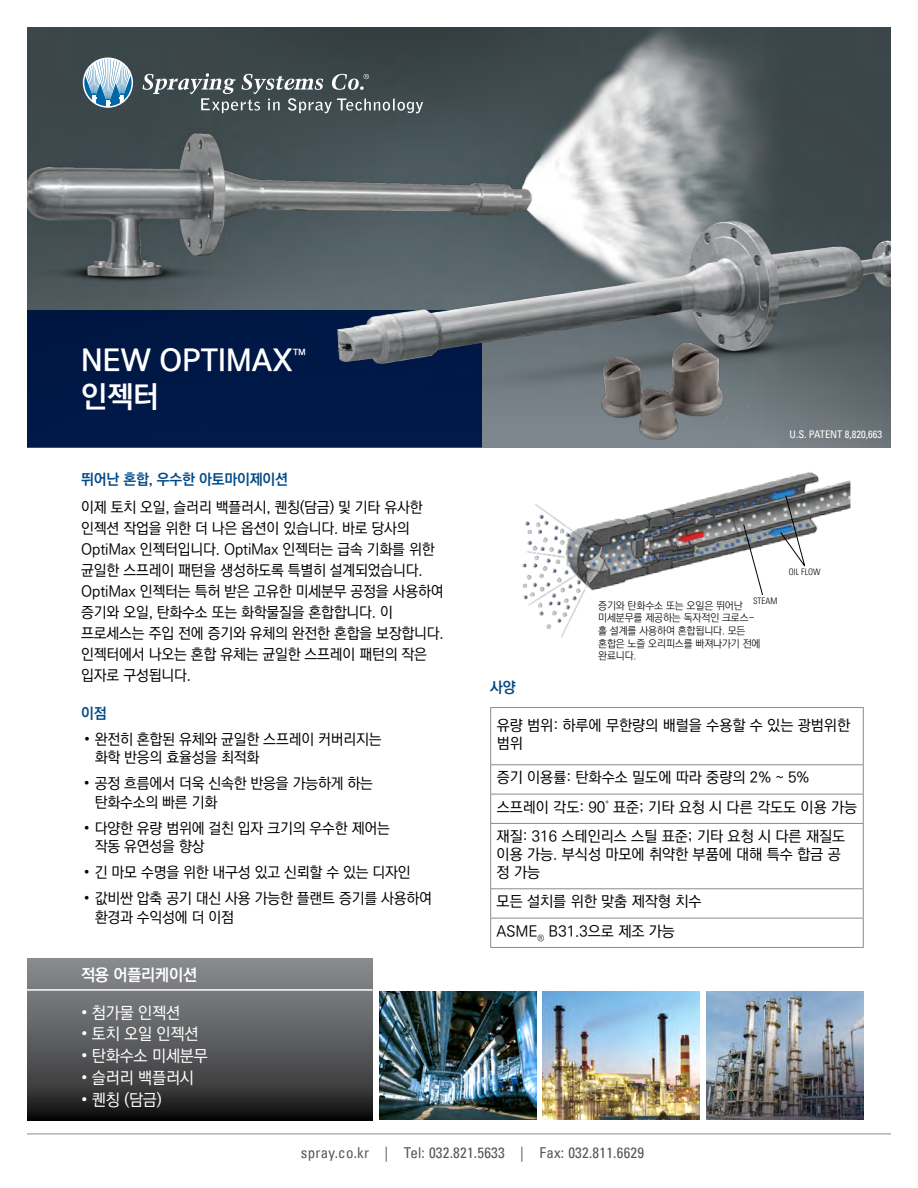
<style>
.page{position:relative;width:918px;height:1188px;background:#fff}
.page>*{position:absolute;margin:0;border:0;box-sizing:border-box;transform-origin:0 0}
.t1{font:700 30px/36px "Ko Pub World Dotum";letter-spacing:-.005em;color:#fff}
.t2{font:500 16.5px "Ko Pub World Dotum";letter-spacing:-.01em;color:#fff}
.t3{font:700 16.5px "Ko Pub World Dotum";letter-spacing:-.01em;color:#fff}
.t4{font:500 15px/21px "Ko Pub World Dotum";letter-spacing:-.01em;color:#000}
.t5{font:condensed 15px "Univers LT";letter-spacing:.015em;color:#58585b}
.t6{font:700 15px "Ko Pub World Dotum";letter-spacing:-.01em;color:#004988}
.t7{font:300 10.5px/12.6px "Ko Pub World Dotum";letter-spacing:-.01em;color:#000}
.t8{font:condensed 10.5px "Univers LT";color:#fff}
.t9{font:300 condensed 8.85px "Univers LT Std";color:#000}
</style>
<div class="page">
<img style="left:522px;top:472px;width:328px;height:166px">
<img style="left:27px;top:27px;width:864px;height:420px">
<svg style="left:27px;top:958px;width:346px;height:162px;background:#57585a"></svg>
<hr style="left:27px;top:1134px;width:864px;height:1px;background:#898b8e">
<hr style="left:27px;top:989px;width:346px;height:2px;background:#fff">
<svg style="left:780px;top:495px;width:26px;height:75px"></svg>
<svg style="left:743px;top:524px;width:20px;height:72px"></svg>
<svg style="left:27px;top:310px;width:455px;height:137px;background:#0d234d"></svg>
<img style="left:567px;top:322px;width:198px;height:126px">
<svg style="left:83px;top:58px;width:50px;height:50px"></svg>
<svg style="left:143px;top:73px;width:280px;height:40px;background:#5c6769"></svg>
<hr style="left:490px;top:707px;width:374px;height:1px;background:#898b8e">
<hr style="left:490px;top:708px;width:1px;height:56px;background:#898b8e">
<hr style="left:863px;top:708px;width:1px;height:56px;background:#898b8e">
<hr style="left:490px;top:764px;width:374px;height:1px;background:#898b8e">
<hr style="left:490px;top:794px;width:374px;height:1px;background:#898b8e">
<svg style="left:490px;top:765px;width:1px;height:58px"></svg>
<svg style="left:863px;top:765px;width:1px;height:58px"></svg>
<hr style="left:490px;top:823px;width:374px;height:1px;background:#898b8e">
<hr style="left:490px;top:824px;width:1px;height:64px;background:#898b8e">
<hr style="left:863px;top:824px;width:1px;height:64px;background:#898b8e">
<hr style="left:490px;top:888px;width:374px;height:1px;background:#898b8e">
<hr style="left:490px;top:918px;width:374px;height:1px;background:#898b8e">
<svg style="left:490px;top:889px;width:1px;height:58px"></svg>
<svg style="left:863px;top:889px;width:1px;height:58px"></svg>
<hr style="left:490px;top:947px;width:374px;height:1px;background:#898b8e">
<img style="left:379px;top:991px;width:157px;height:129px">
<img style="left:543px;top:991px;width:157px;height:129px">
<img style="left:707px;top:991px;width:157px;height:129px">
<h1 class="t1" style="left:81px;top:344px;width:227px">NEW OPTIMAX<sup>™ </sup>인젝터</h1>
<p class="t6" style="left:81px;top:468px;width:208px">뛰어난 혼합, 우수한 아토마이제이션</p>
<p class="t4" style="left:81px;top:497px;width:364px">이제 토치 오일, 슬러리 백플러시, 퀜칭(담금) 및 기타 유사한 인젝션 작업을 위한 더 나은 옵션이 있습니다. 바로 당사의<br>OptiMax 인젝터입니다. OptiMax 인젝터는 급속 기화를 위한 균일한 스프레이 패턴을 생성하도록 특별히 설계되었습니다.<br>OptiMax 인젝터는 특허 받은 고유한 미세분무 공정을 사용하여 증기와 오일, 탄화수소 또는 화학물질을 혼합합니다. 이 프로세스는 주입 전에 증기와 유체의 완전한 혼합을 보장합니다. 인젝터에서 나오는 혼합 유체는 균일한 스프레이 패턴의 작은 입자로 구성됩니다.</p>
<p class="t6" style="left:81px;top:702px;width:27px">이점</p>
<p class="t4" style="left:95px;top:730px;width:288px;line-height:18.8px;text-indent:-11px">• 완전히 혼합된 유체와 균일한 스프레이 커버리지는 화학 반응의 효율성을 최적화</p>
<p class="t4" style="left:95px;top:775px;width:280px;line-height:18.8px;text-indent:-11px">• 공정 흐름에서 더욱 신속한 반응을 가능하게 하는 탄화수소의 빠른 기화</p>
<p class="t4" style="left:95px;top:819px;width:297px;line-height:18.8px;text-indent:-11px">• 다양한 유량 범위에 걸친 입자 크기의 우수한 제어는 작동 유연성을 향상</p>
<p class="t4" style="left:84px;top:863px;width:328px">• 긴 마모 수명을 위한 내구성 있고 신뢰할 수 있는 디자인</p>
<p class="t4" style="left:95px;top:890px;width:339px;line-height:18.8px;text-indent:-11px">• 값비싼 압축 공기 대신 사용 가능한 플랜트 증기를 사용하여 환경과 수익성에 더 이점</p>
<p class="t3" style="left:81px;top:963px;width:118px">적용 어플리케이션</p>
<p class="t2" style="left:81px;top:1001px;width:101px">• 첨가물 인젝션</p>
<p class="t2" style="left:81px;top:1023px;width:119px">• 토치 오일 인젝션</p>
<p class="t2" style="left:81px;top:1045px;width:128px">• 탄화수소 미세분무</p>
<p class="t2" style="left:81px;top:1067px;width:115px">• 슬러리 백플러시</p>
<p class="t2" style="left:81px;top:1089px;width:82px">• 퀜칭 (담금)</p>
<p class="t8" style="left:790px;top:427px;width:94px">U.S. PATENT 8,820,663</p>
<p class="t9" style="left:753px;top:596px;width:26px">STEAM</p>
<p class="t7" style="left:598px;top:599px;width:164px">증기와 탄화수소 또는 오일은 뛰어난 미세분무를 제공하는 독자적인 크로스-홀 설계를 사용하여 혼합됩니다. 모든 혼합은 노즐 오리피스를 빠져나가기 전에 완료니다.</p>
<p class="t9" style="left:789px;top:567px;width:33px">OIL FLOW</p>
<p class="t6" style="left:490px;top:677px;width:27px">사양</p>
<p class="t4" style="left:497px;top:717px;width:355px;line-height:18px">유량 범위: 하루에 무한량의 배럴을 수용할 수 있는 광범위한 범위</p>
<p class="t4" style="left:497px;top:763px;width:362px;line-height:29.4px">증기 이용률: 탄화수소 밀도에 따라 중량의 2% ~ 5% 스프레이 각도: 90<sup>°</sup> 표준; 기타 요청 시 다른 각도도 이용 가능 재질: 316 스테인리스 스틸 표준; 기타 요청 시 다른 재질도</p>
<p class="t4" style="left:497px;top:846px;width:346px;line-height:18px">이용 가능. 부식성 마모에 취약한 부품에 대해 특수 합금 공 정 가능</p>
<p class="t4" style="left:497px;top:887px;width:206px;line-height:29.4px">모든 설치를 위한 맞춤 제작형 치수<br>ASME<sub>®</sub> B31.3으로 제조 가능</p>
<p class="t5" style="left:301px;top:1143px;width:345px">spray.co.kr | Tel: 032.821.5633 | Fax: 032.811.6629</p>
</div>
